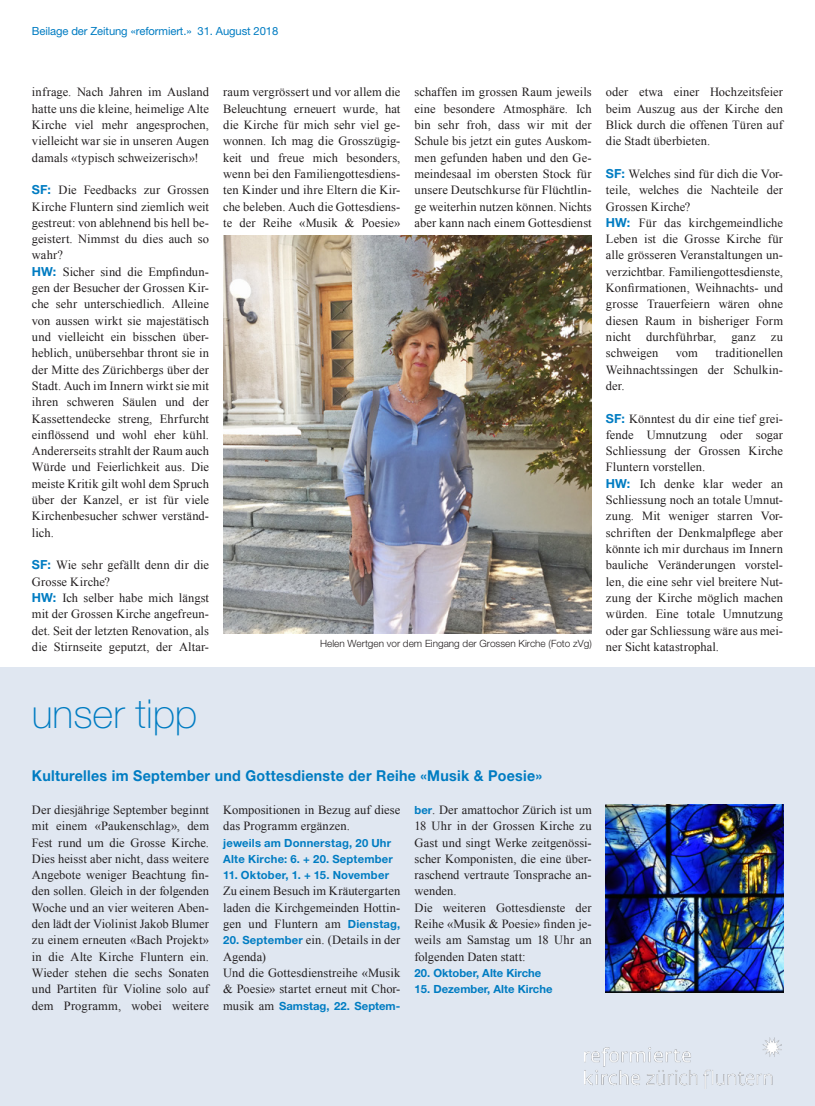
<style>
.page{position:relative;width:815px;height:1106px;background:#fff}
.page>*{position:absolute;margin:0;border:0;box-sizing:border-box;transform-origin:0 0}
._03_Kalender_Kasten{font:100 40px "Helvetica Neue LT Pro";color:#007cc2}
._02_Aktuell_Zwischen{font:700 15px "Helvetica Neue LT Pro";letter-spacing:.02em;color:#007cc2;scale:.95 1}
._01_Front_Hauptartik{font:12.5px/16.2px "Times New Roman";letter-spacing:.005em;color:#231f20;text-align:justify}
._02_Aktuell_Fliesste{font:12.5px/16.2px "Times New Roman";letter-spacing:.005em;color:#231f20;text-align:justify}
._02_Aktuell_Fliesste-2{font:700 11.25px/16.2px "Helvetica Neue LT Pro";letter-spacing:.02em;color:#007cc2}
.t1{font:11.25px "Helvetica Neue LT Pro";letter-spacing:-.01em;color:#007cc2}
._02_Aktuell_Spalte_Z{font:700 11.25px "Helvetica Neue LT Pro";color:#007cc2}
._02_Aktuell_Fliesste-3{font:700 11.25px "Helvetica Neue LT Pro";color:#007cc2}
._00_Bildlegende{font:300 10px "Helvetica Neue LT Pro";color:#231f20}
.s1{font-family:"Helvetica Neue LT Pro";font-weight:700;color:#007cc2}
.s2{font-family:"Helvetica Neue LT Pro";font-weight:700;font-size:11.25px;color:#007cc2}
.s3{font-family:"Times New Roman";font-weight:400;font-size:12.5px;color:#231f20}
</style>
<div class="page">
<div style="left:0;top:667px;width:815px;height:439px;background:#e0e7f1"></div>
<img style="left:585px;top:1037px;width:196px;height:49px">
<img style="left:223px;top:236px;width:369px;height:397px">
<img style="left:606px;top:805px;width:177px;height:187px">
<p class="t1" style="left:32px;top:24px;width:248px">Beilage der Zeitung «reformiert.» 31. August 2018</p>
<p class="_01_Front_Hauptartik" style="left:32px;top:84px;width:179px">infrage. Nach Jahren im Ausland hatte uns die kleine, heimelige Alte Kirche viel mehr angesprochen, vielleicht war sie in unseren Augen damals «typisch schweizerisch»!</p>
<p class="_01_Front_Hauptartik" style="left:32px;top:182px;width:179px"><span class="s1">SF:</span> Die Feedbacks zur Grossen Kirche Fluntern sind ziemlich weit gestreut: von ablehnend bis hell be&shy;geistert. Nimmst du dies auch so wahr?</p>
<p class="_01_Front_Hauptartik" style="left:32px;top:263px;width:179px"><span class="s1">HW:</span> Sicher sind die Empfindun&shy;gen der Besucher der Grossen Kir&shy;che sehr unterschiedlich. Alleine von aussen wirkt sie majestätisch und vielleicht ein bisschen über&shy;heblich, unübersehbar thront sie in der Mitte des Zürichbergs über der Stadt. Auch im Innern wirkt sie mit ihren schweren Säulen und der Kassettendecke streng, Ehrfurcht einflössend und wohl eher kühl.<br>Andererseits strahlt der Raum auch Würde und Feierlichkeit aus. Die meiste Kritik gilt wohl dem Spruch über der Kanzel, er ist für viele Kirchenbesucher schwer verständ&shy;lich.</p>
<p class="_01_Front_Hauptartik" style="left:32px;top:557px;width:179px"><span class="s1">SF:</span> Wie sehr gefällt denn dir die<br>Grosse Kirche?</p>
<p class="_01_Front_Hauptartik" style="left:32px;top:589px;width:179px"><span class="s1">HW:</span> Ich selber habe mich längst mit der Grossen Kirche angefreun&shy;det. Seit der letzten Renovation, als die Stirnseite geputzt, der Altar-</p>
<p class="_01_Front_Hauptartik" style="left:223px;top:84px;width:179px">raum vergrössert und vor allem die Beleuchtung erneuert wurde, hat die Kirche für mich sehr viel ge&shy;wonnen. Ich mag die Grosszügig&shy;keit und freue mich besonders, wenn bei den Familiengottesdiens&shy;ten Kinder und ihre Eltern die Kir&shy;che beleben. Auch die Gottesdiens&shy;te der Reihe «Musik &amp; Poesie»</p>
<p class="_01_Front_Hauptartik" style="left:415px;top:84px;width:179px">schaffen im grossen Raum jeweils eine besondere Atmosphäre. Ich bin sehr froh, dass wir mit der Schule bis jetzt ein gutes Auskom&shy;men gefunden haben und den Ge&shy;meindesaal im obersten Stock für unsere Deutschkurse für Flüchtlin&shy;ge weiterhin nutzen können. Nichts aber kann nach einem Gottesdienst</p>
<p class="_01_Front_Hauptartik" style="left:606px;top:84px;width:179px">oder etwa einer Hochzeitsfeier beim Auszug aus der Kirche den Blick durch die offenen Türen auf die Stadt überbieten.</p>
<p class="_01_Front_Hauptartik" style="left:606px;top:165px;width:179px"><span class="s1">SF:</span> Welches sind für dich die Vor&shy;teile, welches die Nachteile der Grossen Kirche?</p>
<p class="_01_Front_Hauptartik" style="left:606px;top:214px;width:179px"><span class="s1">HW:</span> Für das kirchgemeindliche Leben ist die Grosse Kirche für alle grösseren Veranstaltungen un&shy;verzichtbar. Familiengottesdienste, Konfirmationen, Weihnachts- und grosse Trauerfeiern wären ohne diesen Raum in bisheriger Form nicht durchführbar, ganz zu schweigen</p>
<p class="_01_Front_Hauptartik" style="left:606px;top:345px;width:179px;text-indent:109px">traditionellen Weihnachtssingen der Schulkin&shy;der.</p>
<p class="_01_Front_Hauptartik" style="left:606px;top:410px;width:179px"><span class="s1">SF:</span> Könntest du dir eine tief grei&shy;fende Umnutzung oder sogar Schliessung der Grossen Kirche Fluntern vorstellen.</p>
<p class="_01_Front_Hauptartik" style="left:606px;top:475px;width:179px"><span class="s1">HW:</span> Ich denke klar weder an Schliessung noch an totale Umnut&shy;zung. Mit weniger starren Vor&shy;schriften der Denkmalpflege aber könnte ich mir durchaus im Innern bauliche Veränderungen vorstel&shy;len, die eine sehr viel breitere Nut&shy;zung der Kirche möglich machen würden. Eine totale Umnutzung oder gar Schliessung wäre aus mei&shy;ner Sicht katastrophal.</p>
<p class="_01_Front_Hauptartik" style="left:676px;top:345px;width:23px">vom</p>
<p class="_00_Bildlegende" style="left:320px;top:637px;width:273px">Helen Wertgen vor dem Eingang der Grossen Kirche (Foto zVg)</p>
<p class="_03_Kalender_Kasten" style="left:32px;top:690px;width:167px">unser tipp</p>
<p class="_02_Aktuell_Zwischen" style="left:32px;top:766px;width:538px">Kulturelles im September und Gottesdienste der Reihe «Musik &amp; Poesie»</p>
<p class="_02_Aktuell_Fliesste" style="left:32px;top:801px;width:179px">Der diesjährige September beginnt mit einem «Paukenschlag», dem Fest rund um die Grosse Kirche.<br>Dies heisst aber nicht, dass weitere Angebote weniger Beachtung fin&shy;den sollen. Gleich in der folgenden Woche und an vier weiteren Aben&shy;den lädt der Violinist Jakob Blumer zu einem erneuten «Bach Projekt» in die Alte Kirche Fluntern ein.<br>Wieder stehen die sechs Sonaten und Partiten für Violine solo auf dem Programm, wobei weitere</p>
<p class="_02_Aktuell_Fliesste" style="left:223px;top:801px;width:179px">Kompositionen in Bezug auf diese das Programm ergänzen.</p>
<p class="_02_Aktuell_Fliesste" style="left:415px;top:801px;width:179px"><span class="s2">ber</span>. Der amattochor Zürich ist um 18 Uhr in der Grossen Kirche zu Gast und singt Werke zeitgenössi&shy;scher Komponisten, die eine über&shy;raschend vertraute Tonsprache an&shy;wenden.</p>
<p class="_02_Aktuell_Fliesste" style="left:415px;top:899px;width:179px">Die weiteren Gottesdienste der Reihe «Musik &amp; Poesie» finden je&shy;weils am Samstag um 18 Uhr an folgenden Daten statt:</p>
<p class="_02_Aktuell_Spalte_Z" style="left:415px;top:965px;width:128px">20. Oktober, Alte Kirche</p>
<p class="_02_Aktuell_Spalte_Z" style="left:415px;top:982px;width:139px">15. Dezember, Alte Kirche</p>
<p class="_02_Aktuell_Fliesste-2" style="left:223px;top:834px;width:171px">jeweils am Donnerstag, 20 Uhr<br>Alte Kirche: 6. + 20. September</p>
<p class="_02_Aktuell_Fliesste-2" style="left:223px;top:866px;width:167px">11. Oktober, 1. + 15. November</p>
<p class="_02_Aktuell_Fliesste" style="left:223px;top:883px;width:179px">Zu einem Besuch im Kräutergarten laden die Kirchgemeinden Hottin&shy;gen und Fluntern am <span class="s2">Dienstag,</span></p>
<p class="_02_Aktuell_Fliesste" style="left:223px;top:931px;width:179px"><span class="s2">20. September</span> ein. (Details in der<br>Agenda)</p>
<p class="_02_Aktuell_Fliesste" style="left:223px;top:964px;width:179px">Und die Gottesdienstreihe «Musik &amp; Poesie» startet erneut mit Chor-</p>
<p class="_02_Aktuell_Fliesste-3" style="left:223px;top:998px;width:179px"><span class="s3">musik am</span> Samstag, 22. Septem-</p>
</div>
